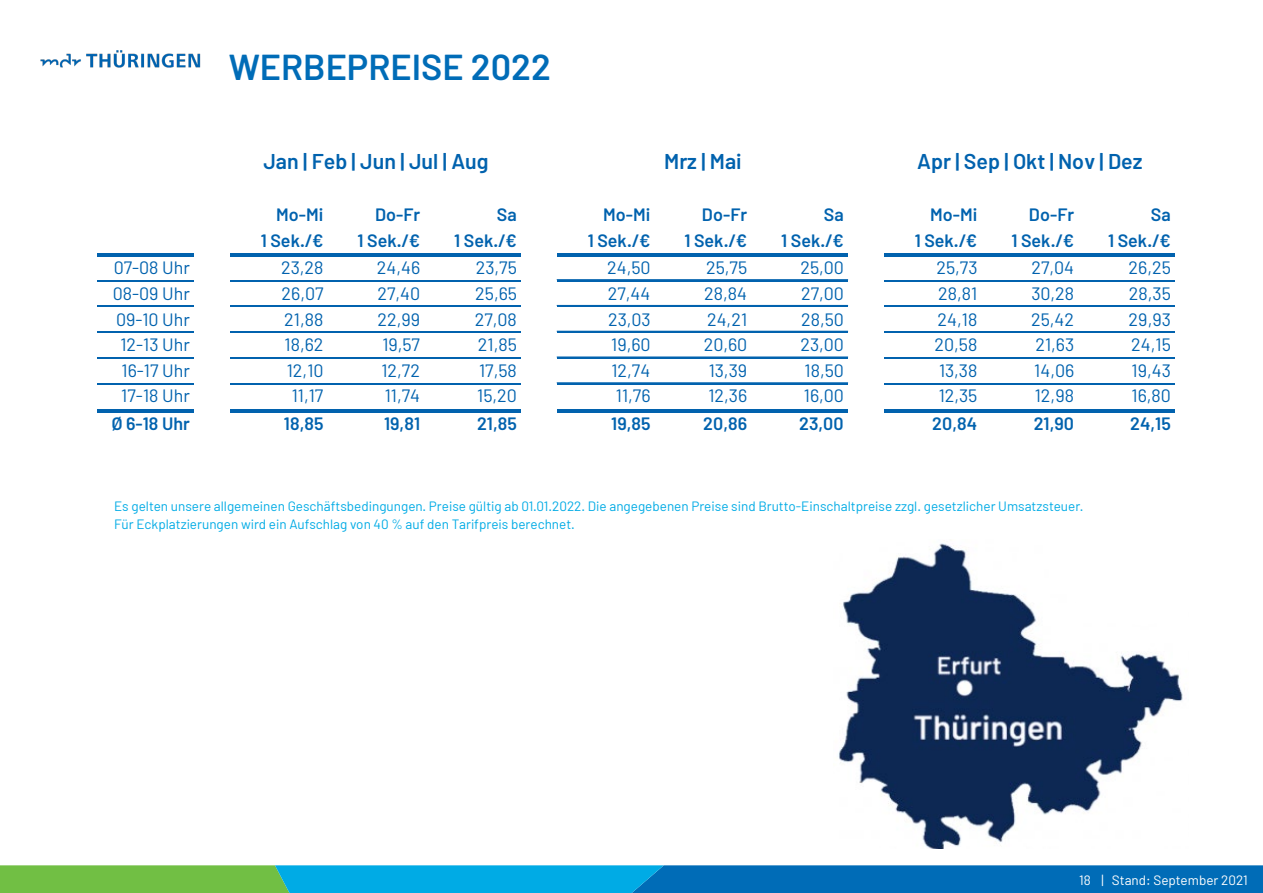
<style>
.page{position:relative;width:1263px;height:893px;background:#fff}
.page>*{position:absolute;margin:0;border:0;box-sizing:border-box;transform-origin:0 0}
.t1{font:600 36px "Barlow";color:#006cb7}
.t2{font:600 21.45px "Barlow";color:#0162ae}
.t3{font:17.85px "Barlow";color:#0162ae}
.t4{font:600 17.85px "Barlow";color:#0162ae}
.t5{font:13.5px/18px "Barlow";color:#00abe5}
.t6{font:13.5px "Barlow";color:#fff}
</style>
<div class="page">
<svg style="left:0;top:865px;width:1263px;height:28px;background:#1c92ab"></svg>
<hr style="left:97px;top:253px;width:97px;height:3px;background:#0162ae">
<hr style="left:230px;top:253px;width:291px;height:3px;background:#0162ae">
<hr style="left:557px;top:253px;width:290px;height:3px;background:#0162ae">
<hr style="left:97px;top:280px;width:97px;height:1px;background:#0162ae">
<hr style="left:230px;top:280px;width:291px;height:1px;background:#0162ae">
<hr style="left:557px;top:279px;width:290px;height:1px;background:#0162ae">
<hr style="left:557px;top:280px;width:290px;height:1px;background:#0162ae">
<hr style="left:97px;top:305px;width:97px;height:2px;background:#0162ae">
<hr style="left:230px;top:305px;width:291px;height:2px;background:#0162ae">
<hr style="left:557px;top:305px;width:290px;height:2px;background:#0162ae">
<hr style="left:97px;top:331px;width:97px;height:2px;background:#0162ae">
<hr style="left:230px;top:331px;width:291px;height:2px;background:#0162ae">
<hr style="left:557px;top:331px;width:290px;height:2px;background:#0162ae">
<hr style="left:97px;top:357px;width:97px;height:2px;background:#0162ae">
<hr style="left:230px;top:357px;width:291px;height:2px;background:#0162ae">
<hr style="left:557px;top:357px;width:290px;height:2px;background:#0162ae">
<hr style="left:97px;top:383px;width:97px;height:2px;background:#0162ae">
<hr style="left:230px;top:383px;width:291px;height:2px;background:#0162ae">
<hr style="left:557px;top:382px;width:290px;height:1px;background:#0162ae">
<hr style="left:557px;top:383px;width:290px;height:2px;background:#0162ae">
<hr style="left:97px;top:409px;width:97px;height:3px;background:#0162ae">
<hr style="left:230px;top:409px;width:291px;height:3px;background:#0162ae">
<hr style="left:557px;top:409px;width:290px;height:3px;background:#0162ae">
<hr style="left:884px;top:253px;width:290px;height:3px;background:#0162ae">
<hr style="left:884px;top:280px;width:290px;height:1px;background:#0162ae">
<hr style="left:884px;top:305px;width:290px;height:2px;background:#0162ae">
<hr style="left:884px;top:331px;width:290px;height:2px;background:#0162ae">
<hr style="left:884px;top:357px;width:290px;height:2px;background:#0162ae">
<hr style="left:884px;top:383px;width:290px;height:2px;background:#0162ae">
<hr style="left:884px;top:409px;width:290px;height:3px;background:#0162ae">
<img style="left:40px;top:50px;width:161px;height:18px">
<img style="left:838px;top:543px;width:345px;height:305px">
<div style="left:1058px;top:506px;width:162px;height:119px;background:#fff;border-radius:50%"></div>
<h1 class="t1" style="left:229px;top:44px;width:323px">WERBEPREISE 2022</h1>
<p class="t2" style="left:263px;top:148px;width:227px">Jan | Feb | Jun | Jul | Aug</p>
<p class="t2" style="left:664px;top:148px;width:79px">Mrz | Mai</p>
<p class="t2" style="left:917px;top:148px;width:227px">Apr | Sep | Okt | Nov | Dez</p>
<p class="t4" style="left:276px;top:204px;width:49px">Mo-Mi</p>
<p class="t4" style="left:375px;top:204px;width:47px">Do-Fr</p>
<p class="t4" style="left:497px;top:204px;width:21px">Sa</p>
<p class="t4" style="left:603px;top:204px;width:49px">Mo-Mi</p>
<p class="t4" style="left:702px;top:204px;width:47px">Do-Fr</p>
<p class="t4" style="left:824px;top:204px;width:21px">Sa</p>
<p class="t4" style="left:930px;top:204px;width:49px">Mo-Mi</p>
<p class="t4" style="left:1029px;top:204px;width:47px">Do-Fr</p>
<p class="t4" style="left:1151px;top:204px;width:21px">Sa</p>
<p class="t4" style="left:261px;top:229px;width:64px">1 Sek./€</p>
<p class="t4" style="left:357px;top:229px;width:64px">1 Sek./€</p>
<p class="t4" style="left:454px;top:229px;width:64px">1 Sek./€</p>
<p class="t4" style="left:588px;top:229px;width:64px">1 Sek./€</p>
<p class="t4" style="left:684px;top:229px;width:64px">1 Sek./€</p>
<p class="t4" style="left:781px;top:229px;width:64px">1 Sek./€</p>
<p class="t4" style="left:915px;top:229px;width:64px">1 Sek./€</p>
<p class="t4" style="left:1011px;top:229px;width:64px">1 Sek./€</p>
<p class="t4" style="left:1108px;top:229px;width:64px">1 Sek./€</p>
<p class="t3" style="left:114px;top:257px;width:78px">07-08 Uhr</p>
<p class="t3" style="left:281px;top:257px;width:44px">23,28</p>
<p class="t3" style="left:377px;top:257px;width:45px">24,46</p>
<p class="t3" style="left:476px;top:257px;width:43px">23,75</p>
<p class="t3" style="left:607px;top:257px;width:45px">24,50</p>
<p class="t3" style="left:706px;top:257px;width:43px">25,75</p>
<p class="t3" style="left:800px;top:257px;width:45px">25,00</p>
<p class="t3" style="left:936px;top:257px;width:43px">25,73</p>
<p class="t3" style="left:1031px;top:257px;width:44px">27,04</p>
<p class="t3" style="left:1128px;top:257px;width:44px">26,25</p>
<p class="t3" style="left:113px;top:282px;width:79px">08-09 Uhr</p>
<p class="t3" style="left:282px;top:282px;width:43px">26,07</p>
<p class="t3" style="left:377px;top:282px;width:44px">27,40</p>
<p class="t3" style="left:475px;top:282px;width:43px">25,65</p>
<p class="t3" style="left:608px;top:282px;width:44px">27,44</p>
<p class="t3" style="left:704px;top:282px;width:44px">28,84</p>
<p class="t3" style="left:801px;top:282px;width:44px">27,00</p>
<p class="t3" style="left:938px;top:282px;width:41px">28,81</p>
<p class="t3" style="left:1031px;top:282px;width:44px">30,28</p>
<p class="t3" style="left:1129px;top:282px;width:43px">28,35</p>
<p class="t3" style="left:116px;top:308px;width:75px">09-10 Uhr</p>
<p class="t3" style="left:284px;top:308px;width:41px">21,88</p>
<p class="t3" style="left:377px;top:308px;width:44px">22,99</p>
<p class="t3" style="left:475px;top:308px;width:44px">27,08</p>
<p class="t3" style="left:608px;top:308px;width:44px">23,03</p>
<p class="t3" style="left:707px;top:308px;width:42px">24,21</p>
<p class="t3" style="left:801px;top:308px;width:44px">28,50</p>
<p class="t3" style="left:937px;top:308px;width:41px">24,18</p>
<p class="t3" style="left:1031px;top:308px;width:44px">25,42</p>
<p class="t3" style="left:1128px;top:308px;width:44px">29,93</p>
<p class="t3" style="left:120px;top:334px;width:71px">12-13 Uhr</p>
<p class="t3" style="left:284px;top:334px;width:40px">18,62</p>
<p class="t3" style="left:382px;top:334px;width:39px">19,57</p>
<p class="t3" style="left:478px;top:334px;width:41px">21,85</p>
<p class="t3" style="left:611px;top:334px;width:41px">19,60</p>
<p class="t3" style="left:704px;top:334px;width:45px">20,60</p>
<p class="t3" style="left:800px;top:334px;width:45px">23,00</p>
<p class="t3" style="left:935px;top:334px;width:44px">20,58</p>
<p class="t3" style="left:1035px;top:334px;width:40px">21,63</p>
<p class="t3" style="left:1131px;top:334px;width:41px">24,15</p>
<p class="t3" style="left:122px;top:360px;width:70px">16-17 Uhr</p>
<p class="t3" style="left:287px;top:360px;width:38px">12,10</p>
<p class="t3" style="left:381px;top:360px;width:40px">12,72</p>
<p class="t3" style="left:479px;top:360px;width:39px">17,58</p>
<p class="t3" style="left:611px;top:360px;width:40px">12,74</p>
<p class="t3" style="left:709px;top:360px;width:40px">13,39</p>
<p class="t3" style="left:804px;top:360px;width:41px">18,50</p>
<p class="t3" style="left:939px;top:360px;width:40px">13,38</p>
<p class="t3" style="left:1034px;top:360px;width:41px">14,06</p>
<p class="t3" style="left:1131px;top:360px;width:41px">19,43</p>
<p class="t3" style="left:121px;top:385px;width:70px">17-18 Uhr</p>
<p class="t3" style="left:292px;top:385px;width:33px">11,17</p>
<p class="t3" style="left:385px;top:385px;width:37px">11,74</p>
<p class="t3" style="left:477px;top:385px;width:41px">15,20</p>
<p class="t3" style="left:616px;top:385px;width:36px">11,76</p>
<p class="t3" style="left:708px;top:385px;width:40px">12,36</p>
<p class="t3" style="left:804px;top:385px;width:41px">16,00</p>
<p class="t3" style="left:939px;top:385px;width:40px">12,35</p>
<p class="t3" style="left:1035px;top:385px;width:41px">12,98</p>
<p class="t3" style="left:1131px;top:385px;width:41px">16,80</p>
<p class="t4" style="left:111px;top:413px;width:80px">Ø 6-18 Uhr</p>
<p class="t4" style="left:284px;top:412px;width:41px">18,85</p>
<p class="t4" style="left:384px;top:412px;width:37px">19,81</p>
<p class="t4" style="left:477px;top:412px;width:41px">21,85</p>
<p class="t4" style="left:611px;top:412px;width:41px">19,85</p>
<p class="t4" style="left:703px;top:412px;width:46px">20,86</p>
<p class="t4" style="left:799px;top:412px;width:46px">23,00</p>
<p class="t4" style="left:932px;top:412px;width:47px">20,84</p>
<p class="t4" style="left:1034px;top:412px;width:42px">21,90</p>
<p class="t4" style="left:1130px;top:412px;width:42px">24,15</p>
<p class="t5" style="left:114px;top:497px;width:971px">Es gelten unsere allgemeinen Geschäftsbedingungen. Preise gültig ab 01.01.2022. Die angegebenen Preise sind Brutto-Einschaltpreise zzgl. gesetzlicher Umsatzsteuer.<br>Für Eckplatzierungen wird ein Aufschlag von 40 % auf den Tarifpreis berechnet.</p>
<p class="t6" style="left:1079px;top:872px;width:170px">18 | Stand: September 2021</p>
</div>
